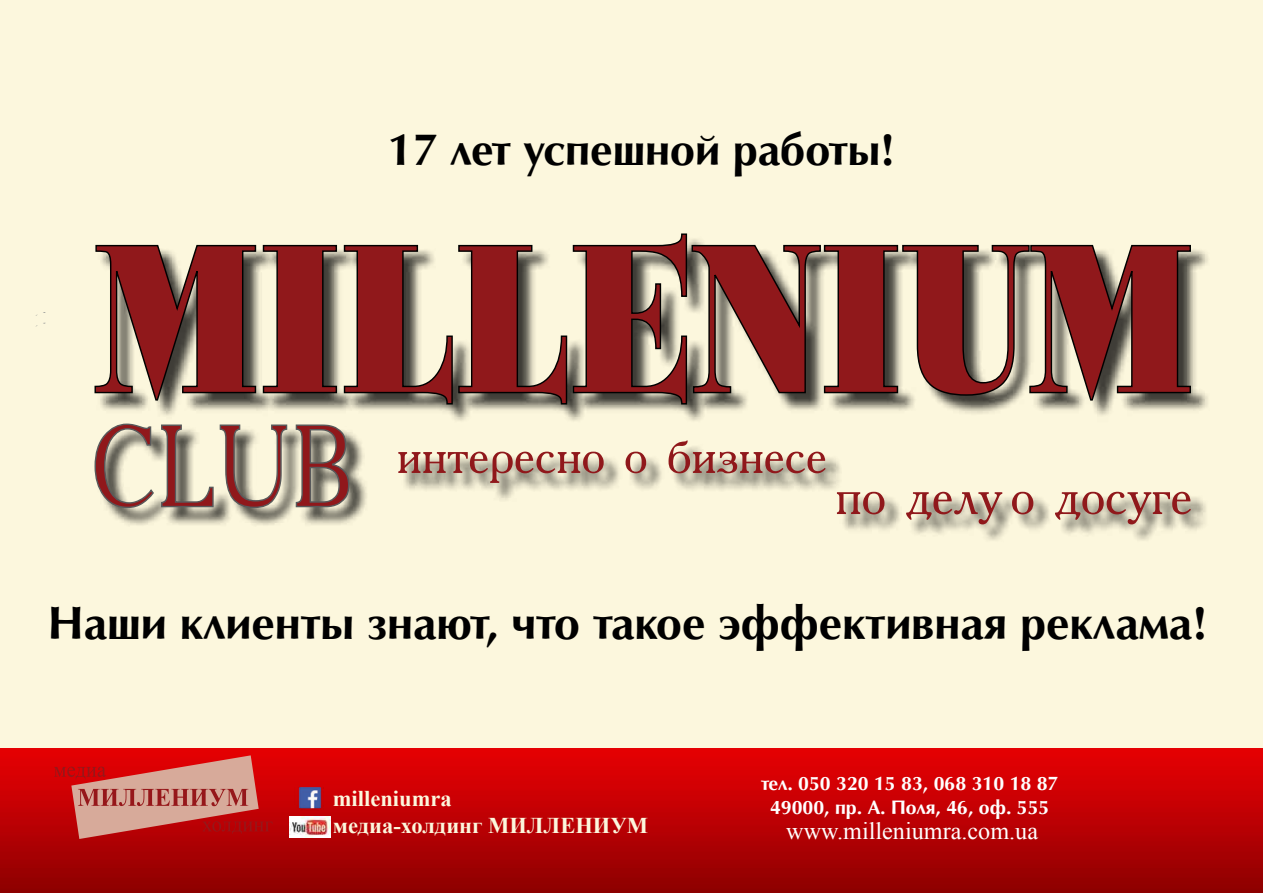
<style>
.page{position:relative;width:1263px;height:893px;background:#fcf7dd}
.page>*{position:absolute;margin:0;border:0;box-sizing:border-box;transform-origin:0 0}
.t1{font:700 46.65px "AG Opus High Resolution";color:#000}
.t2{font:700 45px "AG Opus High Resolution";color:#000}
.t3{font:24.15px "Times New Roman";color:#fff}
.t4{font:700 22.5px/27px "Times New Roman";color:#fcf7dd}
.t5{font:700 19.5px/23.4px "AG Opus High Resolution";color:#fff;text-align:center}
</style>
<div class="page">
<img style="left:0;top:748px;width:1263px;height:145px">
<svg style="left:54px;top:755px;width:219px;height:84px;background:#cb514c"></svg>
<img style="left:293px;top:781px;width:33px;height:33px">
<img style="left:289px;top:817px;width:41px;height:21px">
<div style="left:96px;top:235px;width:1114px;height:189px;background:#000;opacity:.75"></div>
<svg style="left:94px;top:233px;width:1098px;height:172px"></svg>
<div style="left:96px;top:426px;width:273px;height:101px;background:#000;opacity:.75"></div>
<svg style="left:94px;top:423px;width:256px;height:86px"></svg>
<div style="left:839px;top:494px;width:370px;height:49px;background:#000;opacity:.75"></div>
<svg style="left:837px;top:492px;width:354px;height:32px"></svg>
<div style="left:401px;top:443px;width:442px;height:59px;background:#000;opacity:.75"></div>
<svg style="left:398px;top:440px;width:428px;height:43px"></svg>
<h2 class="t2" style="left:388px;top:123px;width:509px">17 лет успешной работы!</h2>
<h1 class="t1" style="left:48px;top:595px;width:1161px">Наши клиенты знают, что такое эффективная реклама!</h1>
<p class="t4" style="left:333px;top:784px;width:317px">milleniumra<br>медиа-холдинг МИЛЛЕНИУМ</p>
<p class="t5" style="left:761px;top:772px;width:299px">тел. 050 320 15 83, 068 310 18 87<br>49000, пр. А. Поля, 46, оф. 555</p>
<p class="t3" style="left:786px;top:815px;width:253px">www.milleniumra.com.ua</p>
</div>
